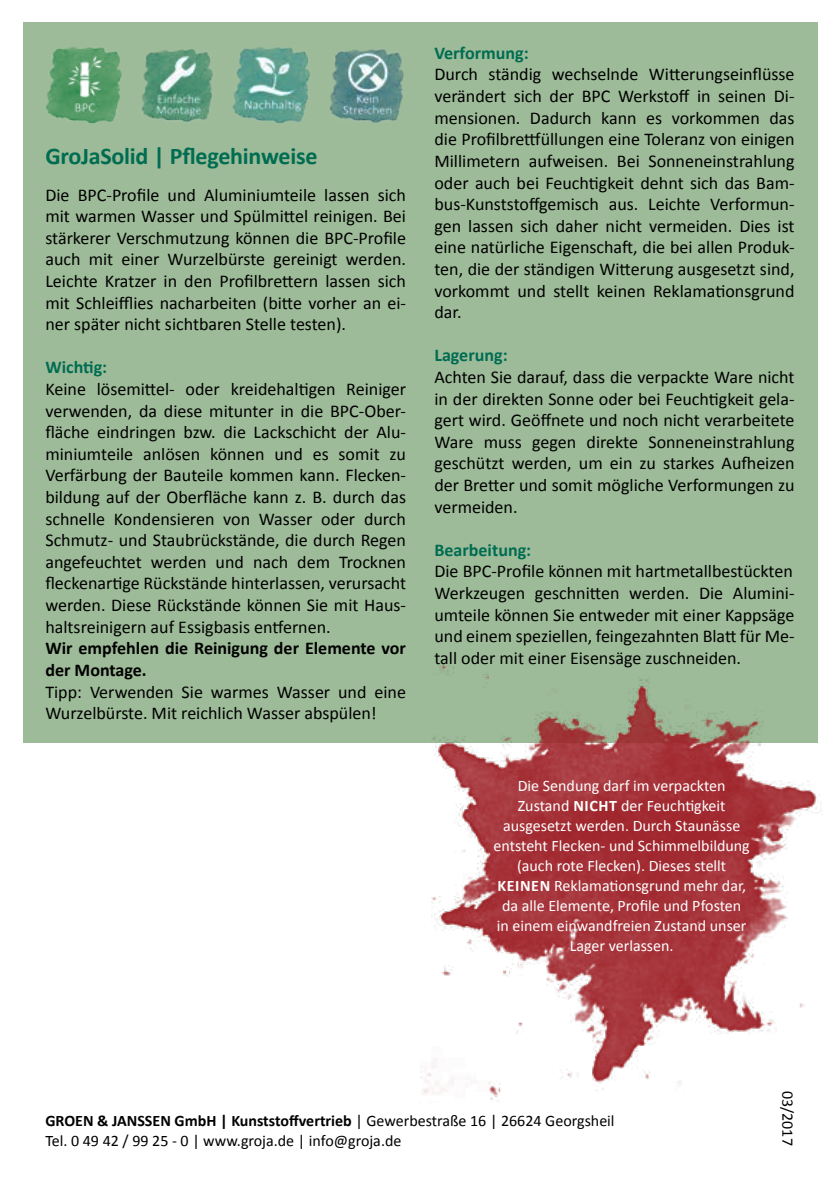
<style>
.page{position:relative;width:840px;height:1191px;background:#fff}
.page>*{position:absolute;margin:0;border:0;box-sizing:border-box;transform-origin:0 0}
.t1{font:700 24px "Calibri";letter-spacing:-.01em;color:#006c52}
.t2{font:18px/21.6px "Calibri";color:#000;text-align:justify}
.t3{font:700 18px/21.6px "Calibri";color:#000}
.t4{font:700 18px "Calibri";color:#006c52}
.t5{font:16px/20px "Calibri";color:#fff;text-align:center}
.t6{font:16px/19.2px "Calibri";color:#000}
.s1{font-weight:700}
</style>
<div class="page">
<div style="left:23px;top:23px;width:793px;height:720px;background:#9dbb98"></div>
<img style="left:142px;top:49px;width:71px;height:73px">
<img style="left:233px;top:47px;width:78px;height:77px">
<img style="left:329px;top:49px;width:75px;height:74px">
<img style="left:46px;top:47px;width:76px;height:77px">
<img style="left:423px;top:643px;width:400px;height:457px">
<h1 class="t1" style="left:45px;top:141px;width:273px">GroJaSolid | Pflegehinweise</h1>
<p class="t2" style="left:45px;top:184px;width:362px">Die BPC-Profile und Aluminiumteile lassen sich mit warmen Wasser und Spülmittel reinigen. Bei stärkerer Verschmutzung können die BPC-Profile auch mit einer Wurzelbürste gereinigt werden.<br>Leichte Kratzer in den Profilbrettern lassen sich mit Schleifflies nacharbeiten (bitte vorher an ei&shy;ner später nicht sichtbaren Stelle testen).</p>
<p class="t4" style="left:45px;top:356px;width:63px">Wichtig:</p>
<p class="t2" style="left:45px;top:378px;width:362px">Keine lösemittel- oder kreidehaltigen Reiniger verwenden, da diese mitunter in die BPC-Ober&shy;fläche eindringen bzw. die Lackschicht der Alu&shy;miniumteile anlösen können und es somit zu Verfärbung der Bauteile kommen kann. Flecken&shy;bildung auf der Oberfläche kann z. B. durch das schnelle Kondensieren von Wasser oder durch Schmutz- und Staubrückstände, die durch Regen angefeuchtet werden und nach dem Trocknen fleckenartige Rückstände hinterlassen, verursacht werden. Diese Rückstände können Sie mit Haus&shy;haltsreinigern auf Essigbasis entfernen.</p>
<p class="t3" style="left:45px;top:637px;width:362px">Wir empfehlen die Reinigung der Elemente vor der Montage.</p>
<p class="t2" style="left:45px;top:681px;width:362px">Tipp: Verwenden Sie warmes Wasser und eine<br>Wurzelbürste. Mit reichlich Wasser abspülen!</p>
<p class="t4" style="left:434px;top:41px;width:96px">Verformung:</p>
<p class="t2" style="left:434px;top:64px;width:361px">Durch ständig wechselnde Witterungseinflüsse verändert sich der BPC Werkstoff in seinen Di&shy;mensionen. Dadurch kann es vorkommen das die Profilbrettfüllungen eine Toleranz von einigen Millimetern aufweisen. Bei Sonneneinstrahlung oder auch bei Feuchtigkeit dehnt sich das Bam&shy;bus-Kunststoffgemisch aus. Leichte Verformun&shy;gen lassen sich daher nicht vermeiden. Dies ist eine natürliche Eigenschaft, die bei allen Produk&shy;ten, die der ständigen Witterung ausgesetzt sind, vorkommt und stellt keinen Reklamationsgrund dar.</p>
<p class="t4" style="left:434px;top:344px;width:75px">Lagerung:</p>
<p class="t2" style="left:434px;top:366px;width:361px">Achten Sie darauf, dass die verpackte Ware nicht in der direkten Sonne oder bei Feuchtigkeit gela&shy;gert wird. Geöffnete und noch nicht verarbeitete Ware muss gegen direkte Sonneneinstrahlung geschützt werden, um ein zu starkes Aufheizen der Bretter und somit mögliche Verformungen zu vermeiden.</p>
<p class="t4" style="left:434px;top:538px;width:98px">Bearbeitung:</p>
<p class="t2" style="left:434px;top:561px;width:361px">Die BPC-Profile können mit hartmetallbestückten Werkzeugen geschnitten werden. Die Alumini&shy;umteile können Sie entweder mit einer Kappsäge und einem speziellen, feingezahnten Blatt für Me&shy;tall oder mit einer Eisensäge zuschneiden.</p>
<p class="t5" style="left:493px;top:776px;width:258px">Die Sendung darf im verpackten Zustand <span class="s1">NICHT</span> der Feuchtigkeit ausgesetzt werden. Durch Staunässe entsteht Flecken- und Schimmelbildung (auch rote Flecken). Dieses stellt <span class="s1">KEINEN</span> Reklamationsgrund mehr dar, da alle Elemente, Profile und Pfosten<br>in einem einwandfreien Zustand unser Lager verlassen.</p>
<p class="t6" style="left:45px;top:1111px;width:570px"><span class="s1">GROEN &amp; JANSSEN GmbH | Kunststoffvertrieb</span> | Gewerbestraße 16 | 26624 Georgsheil<br>Tel. 0 49 42 / 99 25 - 0 | www.groja.de | info@groja.de</p>
<p class="t6" style="left:797px;top:1090px;width:56px;rotate:90deg">03/2017</p>
</div>
